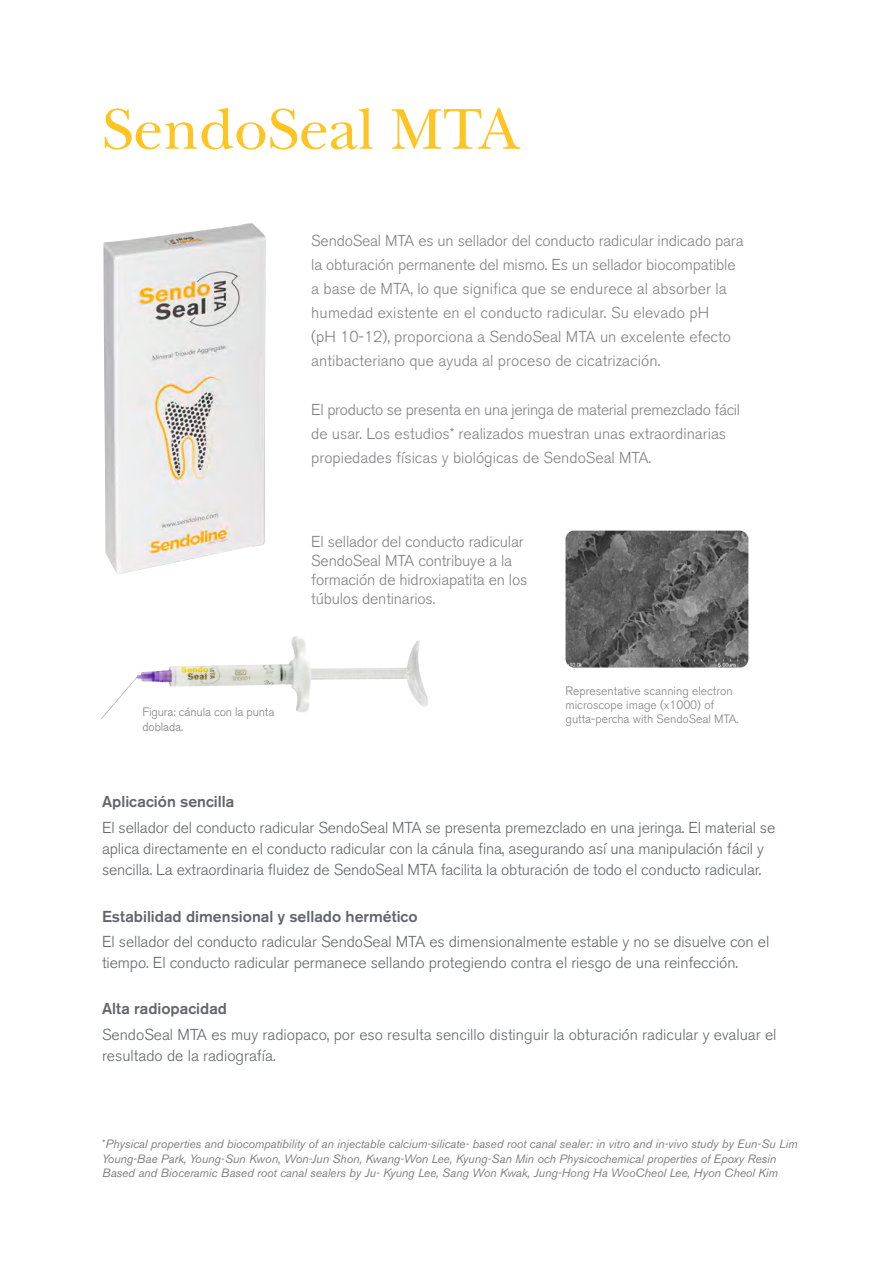
<style>
.page{position:relative;width:893px;height:1263px;background:#fff}
.page>*{position:absolute;margin:0;border:0;box-sizing:border-box;transform-origin:0 0}
.t1{font:60px "New Baskerville Std";color:#fec422}
.t2{font:300 15.75px/24px "Akzidenz Grotesk BE";letter-spacing:-.01em;color:#808083}
.t3{font:300 15.75px/21px "Akzidenz Grotesk BE";letter-spacing:-.005em;color:#62656b}
.t4{font:500 15.75px "Akzidenz Grotesk BE";color:#62656b}
.t5{font:italic 12px/14.4px "Akzidenz Grotesk BE";letter-spacing:-.01em;color:#808083}
.t6{font:300 12px/14.4px "Akzidenz Grotesk BE";color:#808083}
.s1{font-weight:300;font-style:normal}
</style>
<div class="page">
<img style="left:566px;top:531px;width:182px;height:136px">
<img style="left:101px;top:636px;width:327px;height:83px">
<img style="left:103px;top:223px;width:163px;height:351px">
<h1 class="t1" style="left:102px;top:94px;width:418px">SendoSeal MTA</h1>
<p class="t2" style="left:311px;top:228px;width:434px">SendoSeal MTA es un sellador del conducto radicular indicado para la obturación permanente del mismo. Es un sellador biocompatible a base de MTA, lo que significa que se endurece al absorber la humedad existente en el conducto radicular. Su elevado pH<br>(pH 10-12), proporciona a SendoSeal MTA un excelente efecto antibacteriano que ayuda al proceso de cicatrización.</p>
<p class="t2" style="left:311px;top:398px;width:430px">El producto se presenta en una jeringa de material premezclado fácil de usar. Los estudios* realizados muestran unas extraordinarias propiedades físicas y biológicas de SendoSeal MTA.</p>
<p class="t2" style="left:311px;top:532px;width:218px;line-height:18.9px">El sellador del conducto radicular<br>SendoSeal MTA contribuye a la formación de hidroxiapatita en los túbulos dentinarios.</p>
<p class="t6" style="left:142px;top:705px;width:133px">Figura: cánula con la punta doblada.</p>
<p class="t6" style="left:566px;top:683px;width:175px">Representative scanning electron microscope image (x1000) of gutta-percha with SendoSeal MTA.</p>
<p class="t4" style="left:102px;top:792px;width:134px">Aplicación sencilla</p>
<p class="t3" style="left:102px;top:817px;width:675px">El sellador del conducto radicular SendoSeal MTA se presenta premezclado en una jeringa. El material se aplica directamente en el conducto radicular con la cánula fina, asegurando así una manipulación fácil y sencilla. La extraordinaria fluidez de SendoSeal MTA facilita la obturación de todo el conducto radicular.</p>
<p class="t4" style="left:102px;top:907px;width:317px">Estabilidad dimensional y sellado hermético</p>
<p class="t3" style="left:102px;top:931px;width:669px">El sellador del conducto radicular SendoSeal MTA es dimensionalmente estable y no se disuelve con el tiempo. El conducto radicular permanece sellando protegiendo contra el riesgo de una reinfección.</p>
<p class="t4" style="left:102px;top:999px;width:127px">Alta radiopacidad</p>
<p class="t3" style="left:102px;top:1024px;width:676px">SendoSeal MTA es muy radiopaco, por eso resulta sencillo distinguir la obturación radicular y evaluar el resultado de la radiografía.</p>
<p class="t5" style="left:102px;top:1137px;width:697px"><span class="s1">*</span>Physical properties and biocompatibility of an injectable calcium-silicate- based root canal sealer: in vitro and in-vivo study by Eun-Su Lim<br>Young-Bae Park, Young-Sun Kwon, Won-Jun Shon, Kwang-Won Lee, Kyung-San Min och Physicochemical properties of Epoxy Resin<br>Based and Bioceramic Based root canal sealers by Ju- Kyung Lee, Sang Won Kwak, Jung-Hong Ha WooCheol Lee, Hyon Cheol Kim</p>
</div>
